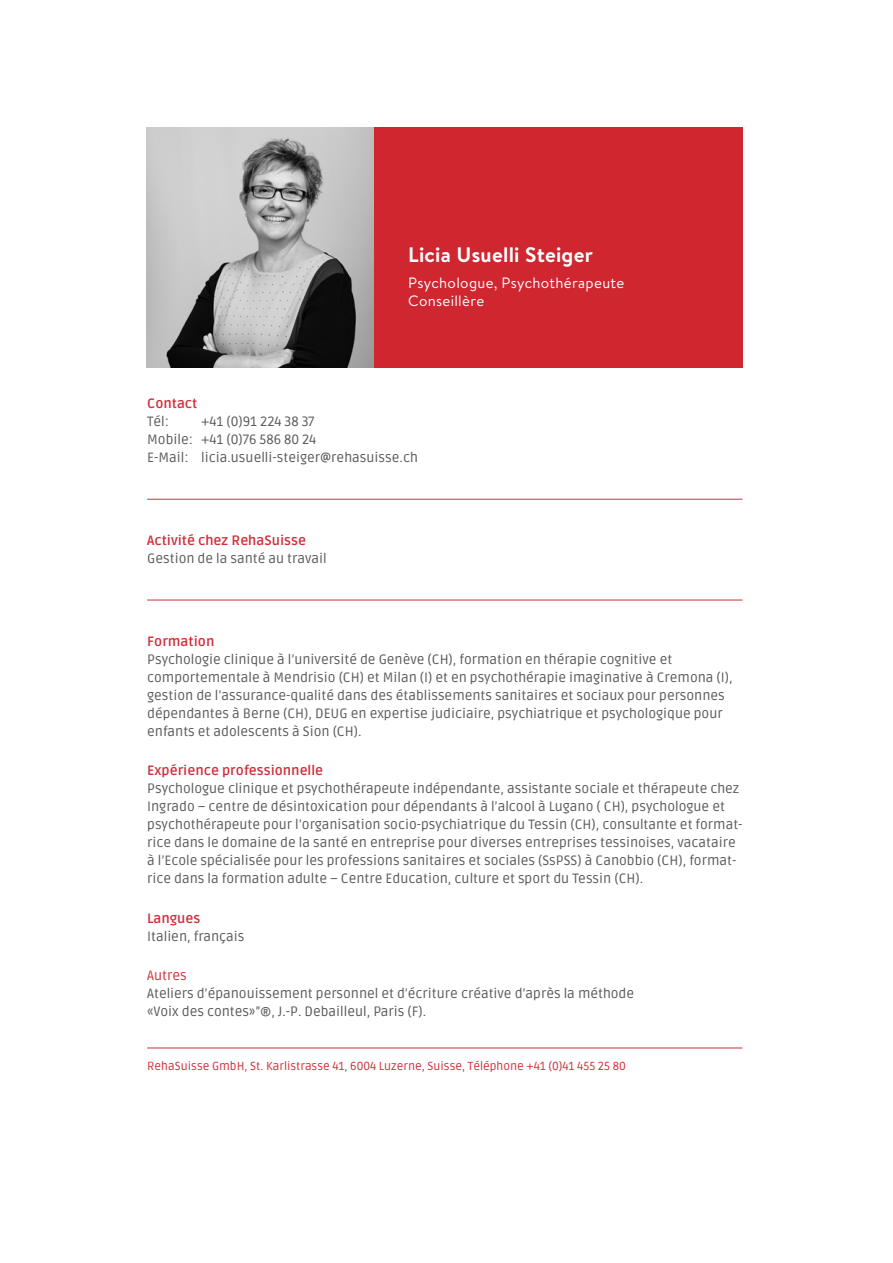
<style>
.page{position:relative;width:893px;height:1263px;background:#fff}
.page>*{position:absolute;margin:0;border:0;box-sizing:border-box;transform-origin:0 0}
.t1{font:700 21px "Brandon Text";letter-spacing:.01em;color:#fff}
.t2{font:15px/18px "Brandon Text";letter-spacing:.02em;color:#fff}
.t3{font:13.5px/18px "Ruda";color:#58595b}
.t4{font:700 13.5px "Ruda";color:#cf2f3b}
.t5{font:13.5px "Ruda";color:#cf2f3b}
.t6{font:11.7px "Ruda";color:#cf2f3b}
</style>
<div class="page">
<hr style="left:147px;top:499px;width:595px;height:1px;background:#cf2f3b">
<hr style="left:147px;top:600px;width:595px;height:1px;background:#cf2f3b">
<hr style="left:147px;top:1048px;width:595px;height:1px;background:#cf2f3b">
<img style="left:147px;top:128px;width:227px;height:240px">
<div style="left:374px;top:128px;width:368px;height:240px;background:#cf2630"></div>
<h1 class="t1" style="left:408px;top:240px;width:186px">Licia Usuelli Steiger</h1>
<p class="t2" style="left:408px;top:273px;width:218px">Psychologue, Psychothérapeute<br>Conseillère</p>
<p class="t4" style="left:147px;top:396px;width:52px">Contact</p>
<p class="t3" style="left:147px;top:413px;width:23px">Tél:</p>
<p class="t3" style="left:147px;top:413px;width:272px;text-indent:54px">+41 (0)91 224 38 37<br>Mobile: +41 (0)76 586 80 24<br>E-Mail: licia.usuelli-steiger@rehasuisse.ch</p>
<p class="t4" style="left:147px;top:533px;width:160px">Activité chez RehaSuisse</p>
<p class="t3" style="left:147px;top:549px;width:181px">Gestion de la santé au travail</p>
<p class="t4" style="left:147px;top:633px;width:69px">Formation</p>
<p class="t3" style="left:147px;top:650px;width:587px">Psychologie clinique à l’université de Genève (CH), formation en thérapie cognitive et comportementale à Mendrisio (CH) et Milan (I) et en psychothérapie imaginative à Cremona (I), gestion de l’assurance-qualité dans des établissements sanitaires et sociaux pour personnes dépendantes à Berne (CH), DEUG en expertise judiciaire, psychiatrique et psychologique pour enfants et adolescents à Sion (CH).</p>
<p class="t4" style="left:147px;top:763px;width:177px">Expérience professionnelle</p>
<p class="t3" style="left:147px;top:780px;width:597px">Psychologue clinique et psychothérapeute indépendante, assistante sociale et thérapeute chez Ingrado – centre de désintoxication pour dépendants à l’alcool à Lugano ( CH), psychologue et psychothérapeute pour l’organisation socio-psychiatrique du Tessin (CH), consultante et format&shy;rice dans le domaine de la santé en entreprise pour diverses entreprises tessinoises, vacataire à l’Ecole spécialisée pour les professions sanitaires et sociales (SsPSS) à Canobbio (CH), format&shy;rice dans la formation adulte – Centre Education, culture et sport du Tessin (CH).</p>
<p class="t4" style="left:147px;top:911px;width:55px">Langues</p>
<p class="t3" style="left:147px;top:927px;width:99px">Italien, français</p>
<p class="t5" style="left:147px;top:968px;width:41px">Autres</p>
<p class="t3" style="left:147px;top:985px;width:488px">Ateliers d’épanouissement personnel et d’écriture créative d’après la méthode «Voix des contes»”®, J.-P. Debailleul, Paris (F).</p>
<p class="t6" style="left:147px;top:1060px;width:480px">RehaSuisse GmbH, St. Karlistrasse 41, 6004 Luzerne, Suisse, Téléphone +41 (0)41 455 25 80</p>
</div>
